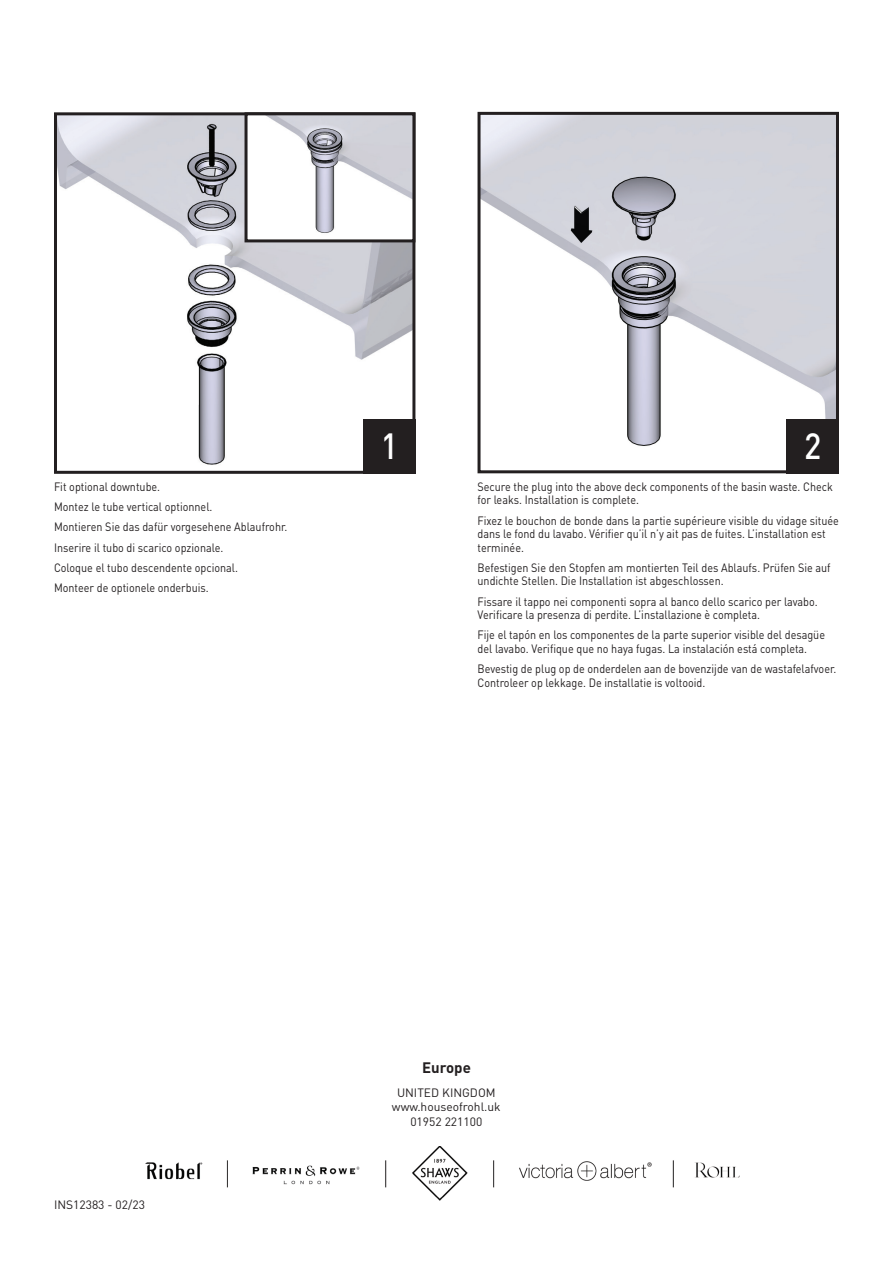
<style>
.page{position:relative;width:893px;height:1263px;background:#fff}
.page>*{position:absolute;margin:0;border:0;box-sizing:border-box;transform-origin:0 0}
.t1{font:500 36px "DIN Pro";color:#fff;scale:.9 1}
.t2{font:700 15px "DIN Pro";color:#231f20}
.t3{font:12px/13.5px "DIN Pro";color:#231f20;scale:.9 1}
.t4{font:12px/14.4px "DIN Pro";color:#231f20;text-align:center}
</style>
<div class="page">
<svg style="left:54px;top:112px;width:362px;height:362px"></svg>
<svg style="left:243px;top:112px;width:173px;height:132px"></svg>
<div style="left:363px;top:419px;width:52px;height:54px;background:#231f20"></div>
<svg style="left:477px;top:111px;width:362px;height:363px"></svg>
<div style="left:787px;top:419px;width:52px;height:54px;background:#231f20"></div>
<img style="left:146px;top:1146px;width:594px;height:55px">
<p class="t3" style="left:54px;top:476px;width:261px;line-height:20.2px">Fit optional downtube.<br>Montez le tube vertical optionnel.<br>Montieren Sie das dafür vorgesehene Ablaufrohr.<br>Inserire il tubo di scarico opzionale.<br>Coloque el tubo descendente opcional.<br>Monteer de optionele onderbuis.</p>
<h1 class="t1" style="left:381px;top:421px;width:21px">1</h1>
<h1 class="t1" style="left:804px;top:421px;width:21px">2</h1>
<p class="t3" style="left:477px;top:479px;width:396px">Secure the plug into the above deck components of the basin waste. Check for leaks. Installation is complete.</p>
<p class="t3" style="left:477px;top:513px;width:403px">Fixez le bouchon de bonde dans la partie supérieure visible du vidage située dans le fond du lavabo. Vérifier qu’il n’y ait pas de fuites. L’installation est terminée.</p>
<p class="t3" style="left:477px;top:560px;width:394px">Befestigen Sie den Stopfen am montierten Teil des Ablaufs. Prüfen Sie auf undichte Stellen. Die Installation ist abgeschlossen.</p>
<p class="t3" style="left:477px;top:594px;width:380px">Fissare il tappo nei componenti sopra al banco dello scarico per lavabo.<br>Verificare la presenza di perdite. L’installazione è completa.</p>
<p class="t3" style="left:477px;top:628px;width:388px">Fije el tapón en los componentes de la parte superior visible del desagüe del lavabo. Verifique que no haya fugas. La instalación está completa.</p>
<p class="t3" style="left:477px;top:662px;width:400px">Bevestig de plug op de onderdelen aan de bovenzijde van de wastafelafvoer.<br>Controleer op lekkage. De installatie is voltooid.</p>
<p class="t4" style="left:54px;top:1197px;width:92px">INS12383 - 02/23</p>
<p class="t2" style="left:422px;top:1056px;width:50px">Europe</p>
<p class="t4" style="left:392px;top:1085px;width:110px">UNITED KINGDOM www.houseofrohl.uk<br>01952 221100</p>
</div>
